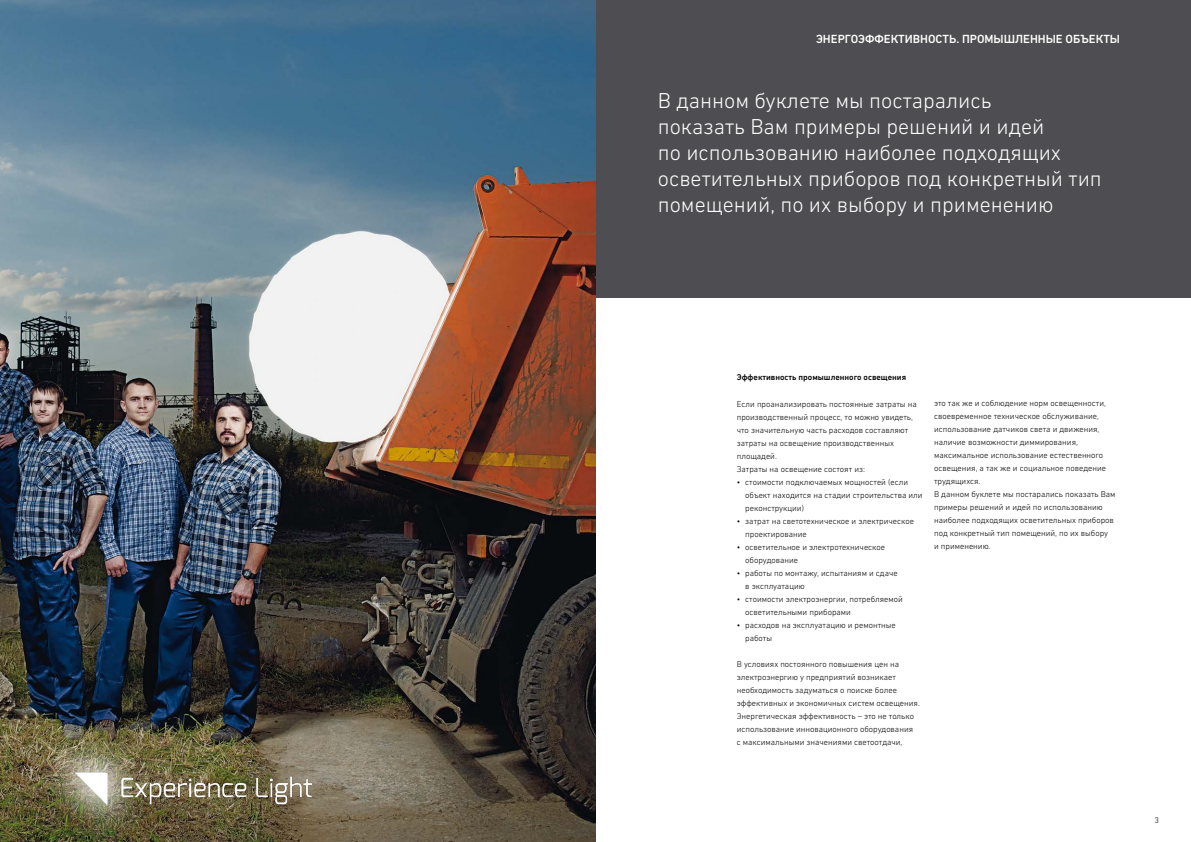
<style>
.page{position:relative;width:1191px;height:842px;background:#fff}
.page>*{position:absolute;margin:0;border:0;box-sizing:border-box;transform-origin:0 0}
.t1{font:300 22px/26px "DIN Next W1 G";color:#fff}
.t2{font:500 12px "DIN Next W1 G";color:#fff}
.t3{font:300 8.5px/13px "DIN Next W1 G";color:#000}
.t4{font:500 8.5px "DIN Next W1 G";color:#000}
.t5{font:8.5px "DIN Next W1 G";color:#4e4e52}
</style>
<div class="page">
<div style="left:595px;top:0;width:596px;height:298px;background:#4e4e52"></div>
<img style="left:0;top:0;width:595px;height:842px">
<img style="left:31px;top:723px;width:308px;height:119px">
<h2 class="t2" style="left:816px;top:31px;width:305px">Энергоэффективность. Промышленные объекты</h2>
<h1 class="t1" style="left:658px;top:87px;width:445px">В данном буклете мы постарались<br>показать Вам примеры решений и идей<br>по использованию наиболее подходящих осветительных приборов под конкретный тип помещений, по их выбору и применению</h1>
<p class="t4" style="left:737px;top:373px;width:171px">Эффективность промышленного освещения</p>
<p class="t3" style="left:737px;top:397px;width:181px">Если проанализировать постоянные затраты на производственный процесс, то можно увидеть, что значительную часть расходов составляют затраты на освещение производственных площадей.<br>Затраты на освещение состоят из:</p>
<p class="t3" style="left:745px;top:475px;width:179px;text-indent:-8px">• стоимости подключаемых мощностей (если объект находится на стадии строительства или реконструкции)</p>
<p class="t3" style="left:745px;top:514px;width:170px;text-indent:-8px">• затрат на светотехническое и электрическое проектирование</p>
<p class="t3" style="left:745px;top:540px;width:141px;text-indent:-8px">• осветительное и электротехническое оборудование</p>
<p class="t3" style="left:745px;top:566px;width:154px;text-indent:-8px">• работы по монтажу, испытаниям и сдаче в эксплуатацию</p>
<p class="t3" style="left:745px;top:592px;width:159px;text-indent:-8px">• стоимости электроэнергии, потребляемой осветительными приборами</p>
<p class="t3" style="left:745px;top:618px;width:152px;text-indent:-8px">• расходов на эксплуатацию и ремонтные работы</p>
<p class="t3" style="left:737px;top:657px;width:185px">В условиях постоянного повышения цен на электроэнергию у предприятий возникает необходимость задуматься о поиске более эффективных и экономичных систем освещения.<br>Энергетическая эффективность – это не только использование инновационного оборудования<br>с максимальными значениями светоотдачи,</p>
<p class="t3" style="left:934px;top:397px;width:183px">это так же и соблюдение норм освещенности, своевременное техническое обслуживание, использование датчиков света и движения, наличие возможности диммирования, максимальное использование естественного освещения, а так же и социальное поведение трудящихся.<br>В данном буклете мы постарались показать Вам примеры решений и идей по использованию наиболее подходящих осветительных приборов под конкретный тип помещений, по их выбору<br>и применению.</p>
<p class="t5" style="left:1154px;top:815px;width:6px">3</p>
</div>
